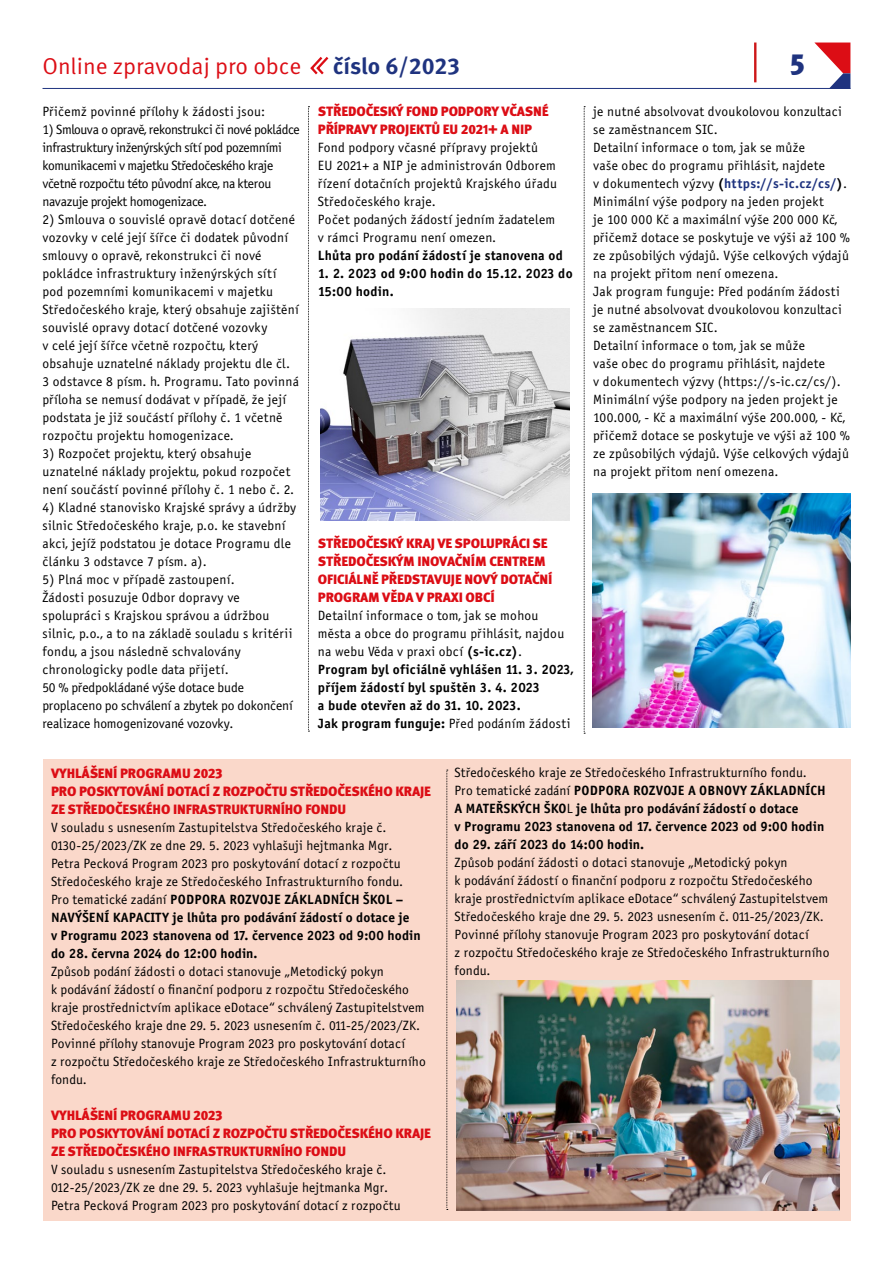
<style>
.page{position:relative;width:893px;height:1263px;background:#fff}
.page>*{position:absolute;margin:0;border:0;box-sizing:border-box;transform-origin:0 0}
.t1{font:900 28.95px "Meta Pro";color:#1f337f}
.t2{font:22.95px "Meta Pro";color:#dc0d15}
.t3{font:700 22.95px "Meta Pro";color:#1f337f}
.t4{font:13.5px/18px "Officina Sans Book ITC";letter-spacing:.02em;color:#000}
.t5{font:13.5px/18px "Officina Sans Bold ITC";letter-spacing:.01em;color:#000}
.t6{font:900 13.5px/18px "Meta Pro";letter-spacing:-.01em;color:#dc0d15}
.t7{font:13.5px/18px "Officina Sans Book ITC";letter-spacing:-.03em;color:#000}
.t8{font:13.5px "Officina Sans Bold ITC";letter-spacing:.02em;color:#1f337f}
.s1{font-family:"Officina Sans Book ITC";color:#000}
.s2{color:#000}
.s3{font-family:"Officina Sans Bold ITC"}
.s4{font-family:"Officina Sans Book ITC"}
</style>
<div class="page">
<svg style="left:815px;top:43px;width:35px;height:45px"></svg>
<hr style="left:43px;top:88px;width:807px;height:1px;background:#1f337f">
<hr style="left:754px;top:43px;width:2px;height:39px;background:#cd1719">
<svg style="left:310px;top:57px;width:19px;height:18px"></svg>
<div style="left:43px;top:759px;width:807px;height:461px;background:#fad8ca"></div>
<svg style="left:308px;top:106px;width:1px;height:626px"></svg>
<svg style="left:584px;top:106px;width:1px;height:628px"></svg>
<img style="left:320px;top:308px;width:250px;height:213px">
<img style="left:592px;top:493px;width:258px;height:234px">
<svg style="left:446px;top:770px;width:2px;height:440px"></svg>
<img style="left:456px;top:980px;width:384px;height:231px">
<h2 class="t2" style="left:43px;top:49px;width:260px">Online zpravodaj pro obce</h2>
<h2 class="t3" style="left:333px;top:49px;width:128px">číslo 6/2023</h2>
<h1 class="t1" style="left:790px;top:41px;width:16px">5</h1>
<p class="t4" style="left:43px;top:103px;width:224px">Přičemž povinné přílohy k žádosti jsou:</p>
<p class="t7" style="left:43px;top:121px;width:259px">1) Smlouva o opravě, rekonstrukci či nové pokládce infrastruktury inženýrských sítí pod pozemními komunikacemi v majetku Středočeského kraje včetně rozpočtu této původní akce, na kterou navazuje projekt homogenizace.</p>
<p class="t4" style="left:43px;top:211px;width:258px">2) Smlouva o souvislé opravě dotací dotčené vozovky v celé její šířce či dodatek původní smlouvy o opravě, rekonstrukci či nové pokládce infrastruktury inženýrských sítí pod pozemními komunikacemi v majetku Středočeského kraje, který obsahuje zajištění souvislé opravy dotací dotčené vozovky<br>v celé její šířce včetně rozpočtu, který obsahuje uznatelné náklady projektu dle čl.<br>3 odstavce 8 písm. h. Programu. Tato povinná příloha se nemusí dodávat v případě, že její podstata je již součástí přílohy č. 1 včetně rozpočtu projektu homogenizace.</p>
<p class="t4" style="left:43px;top:445px;width:251px">3) Rozpočet projektu, který obsahuje uznatelné náklady projektu, pokud rozpočet není součástí povinné přílohy č. 1 nebo č. 2.</p>
<p class="t4" style="left:43px;top:499px;width:255px">4) Kladné stanovisko Krajské správy a údržby silnic Středočeského kraje, p. o. ke stavební akci, jejíž podstatou je dotace Programu dle článku 3 odstavce 7 písm. a).</p>
<p class="t4" style="left:43px;top:570px;width:252px">5) Plná moc v případě zastoupení.<br>Žádosti posuzuje Odbor dopravy ve spolupráci s Krajskou správou a údržbou silnic, p. o., a to na základě souladu s kritérii fondu, a jsou následně schvalovány chronologicky podle data přijetí.<br>50 % předpokládané výše dotace bude proplaceno po schválení a zbytek po dokončení realizace homogenizované vozovky.</p>
<p class="t6" style="left:318px;top:102px;width:232px">STŘEDOČESKÝ FOND PODPORY VČASNÉ<br>PŘÍPRAVY PROJEKTŮ EU 2021+ A NIP</p>
<p class="t4" style="left:318px;top:139px;width:241px">Fond podpory včasné přípravy projektů<br>EU 2021+ a NIP je administrován Odborem řízení dotačních projektů Krajského úřadu Středočeského kraje.<br>Počet podaných žádostí jedním žadatelem v rámci Programu není omezen.</p>
<p class="t5" style="left:318px;top:247px;width:246px">Lhůta pro podání žádostí je stanovena od</p>
<p class="t5" style="left:318px;top:265px;width:256px">1. 2. 2023 od 9:00 hodin do 15.12. 2023 do<br>15:00 hodin.</p>
<p class="t4" style="left:593px;top:102px;width:250px">je nutné absolvovat dvoukolovou konzultaci se zaměstnancem SIC.<br>Detailní informace o tom, jak se může<br>vaše obec do programu přihlásit, najdete</p>
<p class="t8" style="left:593px;top:175px;width:253px"><span class="s1">v dokumentech výzvy</span> <span class="s2">(</span>https://s-ic.cz/cs/<span class="s2">)</span><span class="s1">.</span></p>
<p class="t4" style="left:593px;top:192px;width:258px">Minimální výše podpory na jeden projekt<br>je 100 000 Kč a maximální výše 200 000 Kč, přičemž dotace se poskytuje ve výši až 100 % ze způsobilých výdajů. Výše celkových výdajů na projekt přitom není omezena.<br>Jak program funguje: Před podáním žádosti je nutné absolvovat dvoukolovou konzultaci se zaměstnancem SIC.<br>Detailní informace o tom, jak se může<br>vaše obec do programu přihlásit, najdete<br>v dokumentech výzvy (https://s-ic. cz/cs/).<br>Minimální výše podpory na jeden projekt je 100.000, - Kč a maximální výše 200.000, - Kč, přičemž dotace se poskytuje ve výši až 100 % ze způsobilých výdajů. Výše celkových výdajů na projekt přitom není omezena.</p>
<p class="t6" style="left:318px;top:534px;width:236px">STŘEDOČESKÝ KRAJ VE SPOLUPRÁCI SE<br>STŘEDOČESKÝM INOVAČNÍM CENTREM<br>OFICIÁLNĚ PŘEDSTAVUJE NOVÝ DOTAČNÍ<br>PROGRAM VĚDA V PRAXI OBCÍ</p>
<p class="t4" style="left:318px;top:607px;width:248px">Detailní informace o tom, jak se mohou města a obce do programu přihlásit, najdou na webu Věda v praxi obcí <span class="s3">(s-ic.cz)</span>.</p>
<p class="t5" style="left:318px;top:661px;width:258px">Program byl oficiálně vyhlášen 11. 3. 2023, příjem žádostí byl spuštěn 3. 4. 2023<br>a bude otevřen až do 31. 10. 2023.<br>Jak program funguje: <span class="s4">Před podáním žádosti</span></p>
<p class="t6" style="left:51px;top:763px;width:382px">VYHLÁŠENÍ PROGRAMU 2023<br>PRO POSKYTOVÁNÍ DOTACÍ Z ROZPOČTU STŘEDOČESKÉHO KRAJE<br>ZE STŘEDOČESKÉHO INFRASTRUKTURNÍHO FONDU</p>
<p class="t4" style="left:51px;top:818px;width:351px">V souladu s usnesením Zastupitelstva Středočeského kraje č.<br>0130-25/2023/ZK ze dne 29. 5. 2023 vyhlašuji hejtmanka Mgr.<br>Petra Pecková Program 2023 pro poskytování dotací z rozpočtu Středočeského kraje ze Středočeského Infrastrukturního fondu.</p>
<p class="t5" style="left:51px;top:890px;width:371px"><span class="s4">Pro tematické zadání</span> PODPORA ROZVOJE ZÁKLADNÍCH ŠKOL – NAVÝŠENÍ KAPACITY je lhůta pro podávání žádostí o dotace je<br>v Programu 2023 stanovena od 17. července 2023 od 9:00 hodin do 28. června 2024 do 12:00 hodin.</p>
<p class="t4" style="left:51px;top:962px;width:376px">Způsob podání žádosti o dotaci stanovuje „Metodický pokyn<br>k podávání žádostí o finanční podporu z rozpočtu Středočeského kraje prostřednictvím aplikace eDotace“ schválený Zastupitelstvem Středočeského kraje dne 29. 5. 2023 usnesením č. 011-25/2023/ZK.<br>Povinné přílohy stanovuje Program 2023 pro poskytování dotací<br>z rozpočtu Středočeského kraje ze Středočeského Infrastrukturního fondu.</p>
<p class="t6" style="left:51px;top:1105px;width:382px">VYHLÁŠENÍ PROGRAMU 2023<br>PRO POSKYTOVÁNÍ DOTACÍ Z ROZPOČTU STŘEDOČESKÉHO KRAJE<br>ZE STŘEDOČESKÉHO INFRASTRUKTURNÍHO FONDU</p>
<p class="t4" style="left:51px;top:1160px;width:351px">V souladu s usnesením Zastupitelstva Středočeského kraje č.<br>012-25/2023/ZK ze dne 29. 5. 2023 vyhlašuje hejtmanka Mgr.<br>Petra Pecková Program 2023 pro poskytování dotací z rozpočtu</p>
<p class="t4" style="left:455px;top:764px;width:351px">Středočeského kraje ze Středočeského Infrastrukturního fondu.</p>
<p class="t5" style="left:455px;top:781px;width:373px"><span class="s4">Pro tematické zadání</span> PODPORA ROZVOJE A OBNOVY ZÁKLADNÍCH A MATEŘSKÝCH ŠKO<span class="s4">L</span> je lhůta pro podávání žádostí o dotace<br>v Programu 2023 stanovena od 17. července 2023 od 9:00 hodin do 29. září 2023 do 14:00 hodin.</p>
<p class="t4" style="left:455px;top:854px;width:376px">Způsob podání žádosti o dotaci stanovuje „Metodický pokyn<br>k podávání žádostí o finanční podporu z rozpočtu Středočeského kraje prostřednictvím aplikace eDotace“ schválený Zastupitelstvem Středočeského kraje dne 29. 5. 2023 usnesením č. 011-25/2023/ZK.<br>Povinné přílohy stanovuje Program 2023 pro poskytování dotací<br>z rozpočtu Středočeského kraje ze Středočeského Infrastrukturního fondu.</p>
</div>
